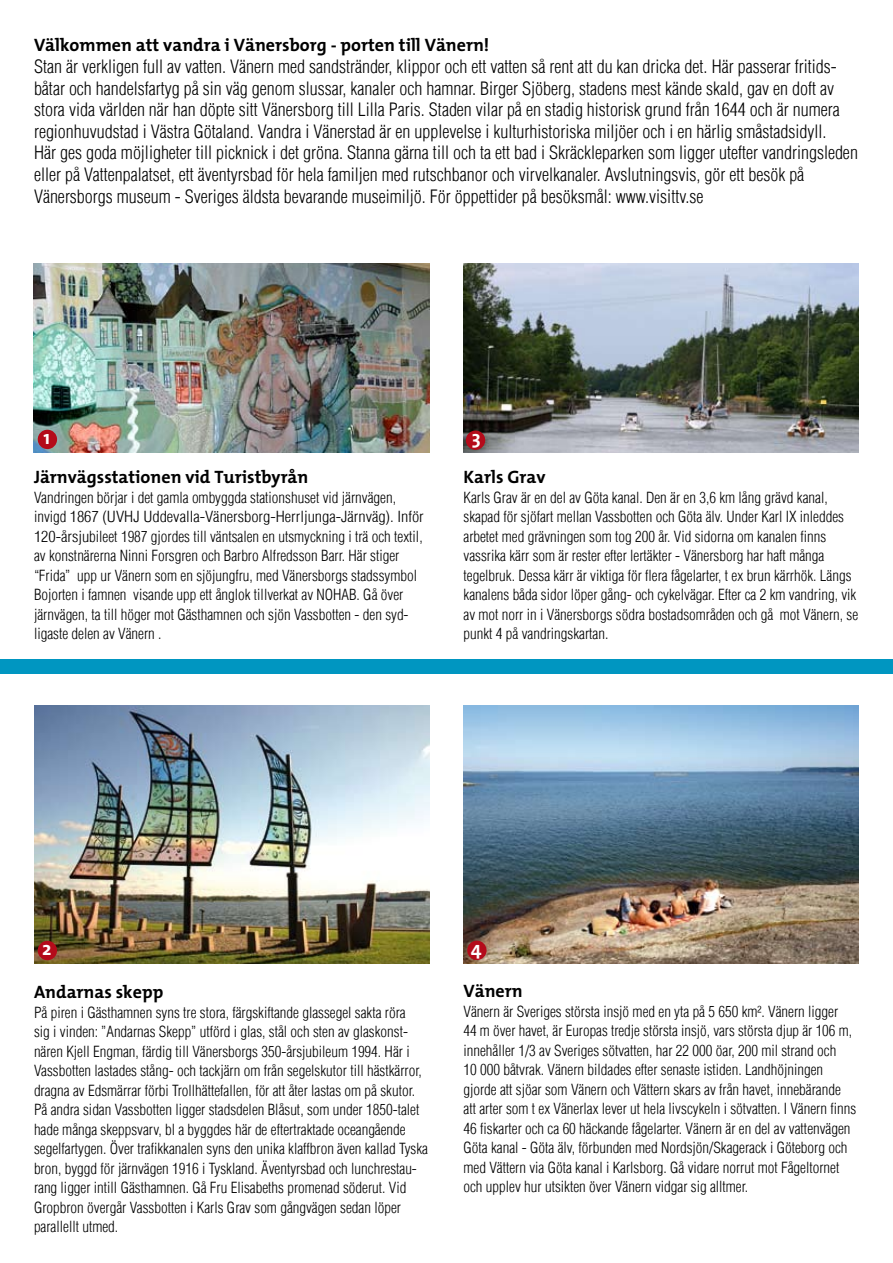
<style>
.page{position:relative;width:893px;height:1263px;background:#fff}
.page>*{position:absolute;margin:0;border:0;box-sizing:border-box;transform-origin:0 0}
.t1{font:700 19.5px "The Mix";color:#fff}
.t2{font:18px/21.6px "Switzerland Cond Light Plain";color:#000}
.t3{font:700 18px "The Mix";color:#000}
.t4{font:15px/19.5px "Switzerland Cond Light Plain";color:#000}
</style>
<div class="page">
<img style="left:33px;top:264px;width:396px;height:188px">
<img style="left:463px;top:264px;width:396px;height:188px">
<img style="left:34px;top:706px;width:395px;height:257px">
<img style="left:463px;top:706px;width:396px;height:257px">
<div style="left:0;top:659px;width:893px;height:15px;background:#0096c1"></div>
<div style="left:38px;top:430px;width:19px;height:19px;background:#b40b1a;border-radius:50%"></div>
<div style="left:466px;top:430px;width:19px;height:20px;background:#b40b1a;border-radius:50%"></div>
<div style="left:38px;top:941px;width:19px;height:19px;background:#b40b1a;border-radius:50%"></div>
<div style="left:467px;top:941px;width:20px;height:19px;background:#b40b1a;border-radius:50%"></div>
<p class="t3" style="left:34px;top:30px;width:457px">Välkommen att vandra i Vänersborg - porten till Vänern!</p>
<p class="t2" style="left:34px;top:55px;width:825px">Stan är verkligen full av vatten. Vänern med sandstränder, klippor och ett vatten så rent att du kan dricka det. Här passerar fritids&shy;båtar och handelsfartyg på sin väg genom slussar, kanaler och hamnar. Birger Sjöberg, stadens mest kände skald, gav en doft av stora vida världen när han döpte sitt Vänersborg till Lilla Paris. Staden vilar på en stadig historisk grund från 1644 och är numera regionhuvudstad i Västra Götaland. Vandra i Vänerstad är en upplevelse i kulturhistoriska miljöer och i en härlig småstadsidyll.<br>Här ges goda möjligheter till picknick i det gröna. Stanna gärna till och ta ett bad i Skräckleparken som ligger utefter vandringsleden eller på Vattenpalatset, ett äventyrsbad för hela familjen med rutschbanor och virvelkanaler. Avslutningsvis, gör ett besök på Vänersborgs museum - Sveriges äldsta bevarande museimiljö. För öppettider på besöksmål: www.visittv.se</p>
<h1 class="t1" style="left:43px;top:421px;width:8px">1</h1>
<h1 class="t1" style="left:472px;top:421px;width:10px">3</h1>
<p class="t3" style="left:34px;top:462px;width:276px">Järnvägsstationen vid Turistbyrån</p>
<p class="t4" style="left:34px;top:487px;width:391px">Vandringen börjar i det gamla ombyggda stationshuset vid järnvägen, invigd 1867 (UVHJ Uddevalla-Vänersborg-Herrljunga-Järnväg). Inför 120-årsjubileet 1987 gjordes till väntsalen en utsmyckning i trä och textil, av konstnärerna Ninni Forsgren och Barbro Alfredsson Barr. Här stiger “Frida” upp ur Vänern som en sjöjungfru, med Vänersborgs stadssymbol Bojorten i famnen visande upp ett ånglok tillverkat av NOHAB. Gå över järnvägen, ta till höger mot Gästhamnen och sjön Vassbotten - den syd&shy;ligaste delen av Vänern .</p>
<p class="t3" style="left:463px;top:462px;width:84px">Karls Grav</p>
<p class="t4" style="left:463px;top:487px;width:396px">Karls Grav är en del av Göta kanal. Den är en 3,6 km lång grävd kanal, skapad för sjöfart mellan Vassbotten och Göta älv. Under Karl IX inleddes arbetet med grävningen som tog 200 år. Vid sidorna om kanalen finns vassrika kärr som är rester efter lertäkter - Vänersborg har haft många tegelbruk. Dessa kärr är viktiga för flera fågelarter, t ex brun kärrhök. Längs kanalens båda sidor löper gång- och cykelvägar. Efter ca 2 km vandring, vik av mot norr in i Vänersborgs södra bostadsområden och gå mot Vänern, se punkt 4 på vandringskartan.</p>
<h1 class="t1" style="left:42px;top:932px;width:11px">2</h1>
<h1 class="t1" style="left:471px;top:931px;width:12px">4</h1>
<p class="t3" style="left:34px;top:977px;width:131px">Andarnas skepp</p>
<p class="t4" style="left:34px;top:1002px;width:396px">På piren i Gästhamnen syns tre stora, färgskiftande glassegel sakta röra<br>sig i vinden: ”Andarnas Skepp” utförd i glas, stål och sten av glaskonst&shy;nären Kjell Engman, färdig till Vänersborgs 350-årsjubileum 1994. Här i Vassbotten lastades stång- och tackjärn om från segelskutor till hästkärror, dragna av Edsmärrar förbi Trollhättefallen, för att åter lastas om på skutor.<br>På andra sidan Vassbotten ligger stadsdelen Blåsut, som under 1850-talet hade många skeppsvarv, bl a byggdes här de eftertraktade oceangående segelfartygen. Över trafikkanalen syns den unika klaffbron även kallad Tyska bron, byggd för järnvägen 1916 i Tyskland. Äventyrsbad och lunchrestau&shy;rang ligger intill Gästhamnen. Gå Fru Elisabeths promenad söderut. Vid Gropbron övergår Vassbotten i Karls Grav som gångvägen sedan löper parallellt utmed.</p>
<p class="t3" style="left:463px;top:976px;width:61px">Vänern</p>
<p class="t4" style="left:463px;top:1001px;width:394px">Vänern är Sveriges största insjö med en yta på 5 650 km². Vänern ligger<br>44 m över havet, är Europas tredje största insjö, vars största djup är 106 m, innehåller 1/3 av Sveriges sötvatten, har 22 000 öar, 200 mil strand och<br>10 000 båtvrak. Vänern bildades efter senaste istiden. Landhöjningen gjorde att sjöar som Vänern och Vättern skars av från havet, innebärande att arter som t ex Vänerlax lever ut hela livscykeln i sötvatten. I Vänern finns 46 fiskarter och ca 60 häckande fågelarter. Vänern är en del av vattenvägen Göta kanal - Göta älv, förbunden med Nordsjön/Skagerack i Göteborg och med Vättern via Göta kanal i Karlsborg. Gå vidare norrut mot Fågeltornet och upplev hur utsikten över Vänern vidgar sig alltmer.</p>
</div>
